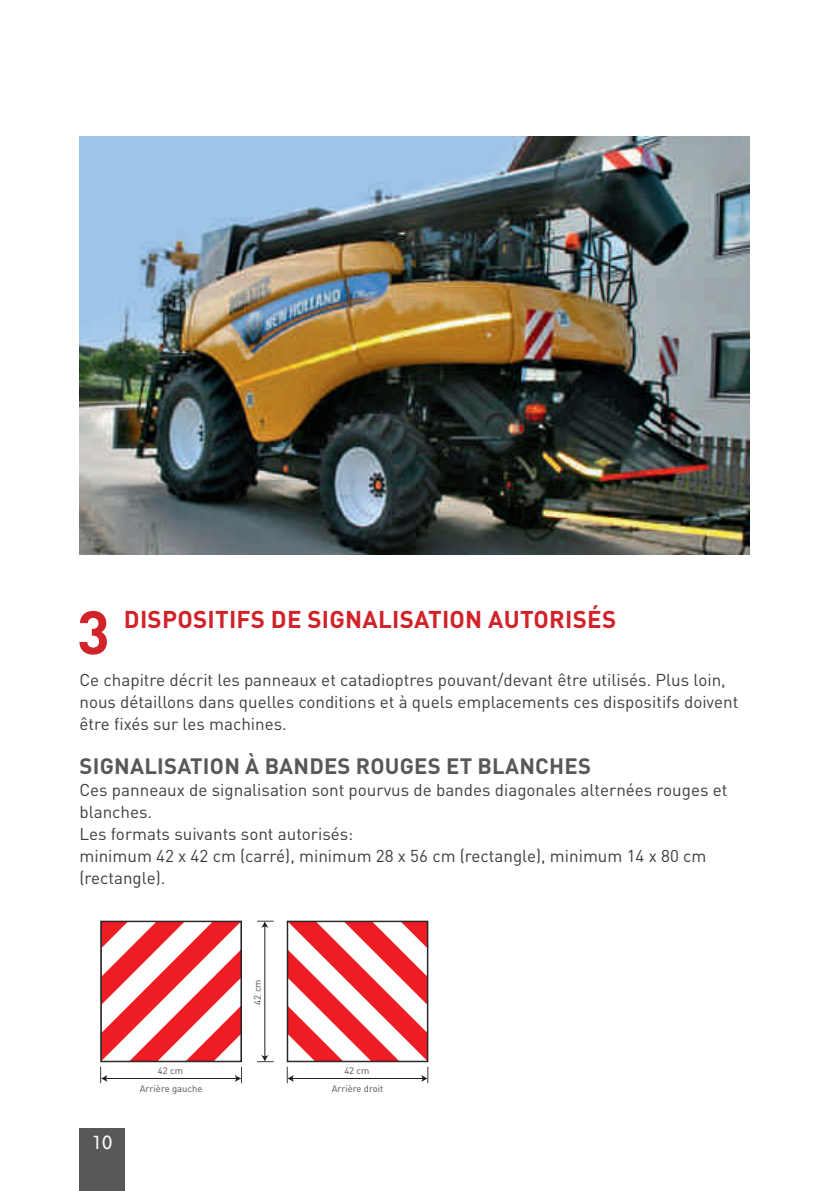
<style>
.page{position:relative;width:840px;height:1191px;background:#fff}
.page>*{position:absolute;margin:0;border:0;box-sizing:border-box;transform-origin:0 0}
.t1{font:700 60.6px "DINOT";color:#d1232a}
.t2{font:700 24px "DINOT";letter-spacing:.01em;color:#d1232a}
.t3{font:700 22px "DINOT";letter-spacing:.01em;color:#57585a}
.t4{font:20px "Scala Sans LF";color:#fff}
.t5{font:17px/22px "DINOT";color:#3e3e3f}
.t6{font:9.4px "DINOT";color:#505052}
</style>
<div class="page">
<div style="left:79px;top:1128px;width:46px;height:63px;background:#57585a"></div>
<img style="left:79px;top:136px;width:669px;height:418px">
<hr style="left:264px;top:925px;width:1px;height:132px;background:#231f20">
<svg style="left:100px;top:920px;width:142px;height:163px"></svg>
<svg style="left:257px;top:1055px;width:16px;height:7px"></svg>
<svg style="left:257px;top:921px;width:16px;height:6px"></svg>
<svg style="left:286px;top:920px;width:142px;height:163px"></svg>
<h1 class="t1" style="left:77px;top:593px;width:34px">3</h1>
<h2 class="t2" style="left:124px;top:604px;width:493px">DISPOSITIFS DE SIGNALISATION AUTORISÉS</h2>
<p class="t5" style="left:79px;top:669px;width:660px">Ce chapitre décrit les panneaux et catadioptres pouvant/devant être utilisés. Plus loin, nous détaillons dans quelles conditions et à quels emplacements ces dispositifs doivent être fixés sur les machines.</p>
<p class="t3" style="left:79px;top:752px;width:512px">SIGNALISATION À BANDES ROUGES ET BLANCHES</p>
<p class="t5" style="left:79px;top:779px;width:649px">Ces panneaux de signalisation sont pourvus de bandes diagonales alternées rouges et blanches.<br>Les formats suivants sont autorisés:<br>minimum 42 x 42 cm (carré), minimum 28 x 56 cm (rectangle), minimum 14 x 80 cm (rectangle).</p>
<p class="t4" style="left:92px;top:1131px;width:21px">10</p>
<p class="t6" style="left:158px;top:1065px;width:27px">42 cm</p>
<p class="t6" style="left:140px;top:1083px;width:64px">Arrière gauche</p>
<p class="t6" style="left:251px;top:1004px;width:27px;rotate:-90deg">42 cm</p>
<p class="t6" style="left:344px;top:1065px;width:27px">42 cm</p>
<p class="t6" style="left:331px;top:1083px;width:53px">Arrière droit</p>
</div>
